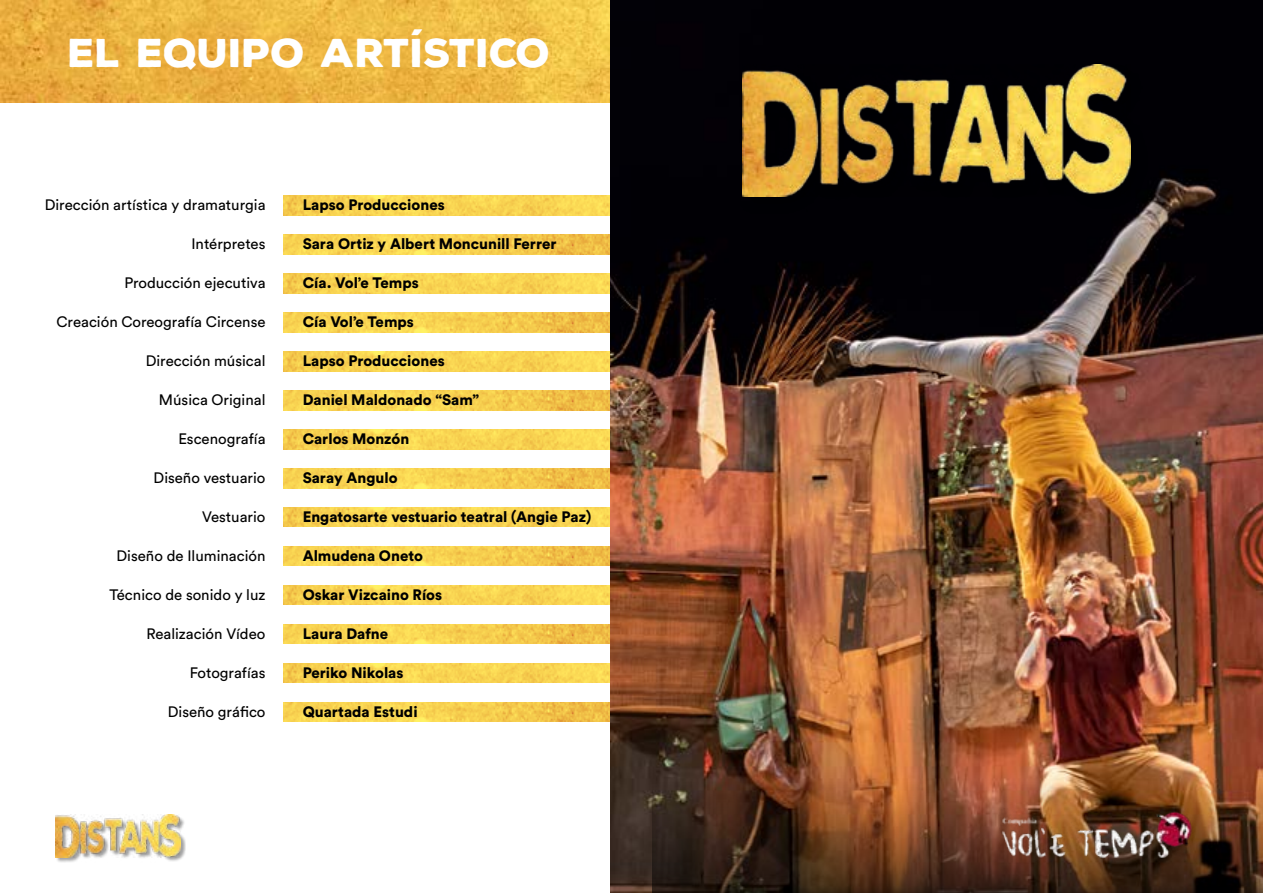
<style>
.page{position:relative;width:1263px;height:893px;background:#fff}
.page>*{position:absolute;margin:0;border:0;box-sizing:border-box;transform-origin:0 0}
.t1{font:900 39px "Nexa Rust Sans";color:#fff}
.t2{font:900 15px "Circular Std";color:#000}
.t3{font:15px "Circular Std";color:#000}
</style>
<div class="page">
<img style="left:283px;top:196px;width:327px;height:19px">
<img style="left:283px;top:274px;width:327px;height:19px">
<img style="left:283px;top:702px;width:327px;height:20px">
<img style="left:283px;top:352px;width:327px;height:19px">
<img style="left:283px;top:624px;width:327px;height:20px">
<img style="left:283px;top:430px;width:327px;height:19px">
<img style="left:283px;top:546px;width:327px;height:20px">
<img style="left:283px;top:507px;width:327px;height:20px">
<img style="left:283px;top:468px;width:327px;height:20px">
<img style="left:283px;top:585px;width:327px;height:20px">
<img style="left:283px;top:391px;width:327px;height:19px">
<img style="left:283px;top:663px;width:327px;height:20px">
<img style="left:283px;top:313px;width:327px;height:19px">
<img style="left:283px;top:235px;width:327px;height:19px">
<img style="left:1px;top:0;width:609px;height:102px">
<img style="left:610px;top:0;width:653px;height:893px">
<div style="left:57px;top:816px;width:129px;height:46px;background:#000;opacity:.37"></div>
<img style="left:56px;top:815px;width:125px;height:42px">
<svg style="left:653px;top:782px;width:609px;height:110px;background:#5b351f"></svg>
<img style="left:999px;top:808px;width:196px;height:55px">
<div style="left:739px;top:63px;width:408px;height:150px;background:#000"></div>
<img style="left:742px;top:64px;width:389px;height:132px">
<h1 class="t1" style="left:68px;top:26px;width:484px">EL EQUIPO ARTÍSTICO</h1>
<p class="t3" style="left:45px;top:196px;width:222px">Dirección artística y dramaturgia</p>
<p class="t3" style="left:191px;top:235px;width:76px">Intérpretes</p>
<p class="t3" style="left:124px;top:274px;width:143px">Producción ejecutiva</p>
<p class="t3" style="left:57px;top:313px;width:210px">Creación Coreografía Circense</p>
<p class="t3" style="left:146px;top:352px;width:121px">Dirección músical</p>
<p class="t3" style="left:159px;top:391px;width:108px">Música Original</p>
<p class="t3" style="left:178px;top:430px;width:89px">Escenografía</p>
<p class="t3" style="left:154px;top:469px;width:113px">Diseño vestuario</p>
<p class="t3" style="left:202px;top:508px;width:65px">Vestuario</p>
<p class="t3" style="left:116px;top:547px;width:150px">Diseño de Iluminación</p>
<p class="t3" style="left:109px;top:586px;width:158px">Técnico de sonido y luz</p>
<p class="t3" style="left:146px;top:625px;width:121px">Realización Vídeo</p>
<p class="t3" style="left:190px;top:664px;width:77px">Fotografías</p>
<p class="t3" style="left:168px;top:703px;width:99px">Diseño gráfico</p>
<p class="t2" style="left:303px;top:195px;width:144px">Lapso Producciones</p>
<p class="t2" style="left:303px;top:234px;width:255px">Sara Ortiz y Albert Moncunill Ferrer</p>
<p class="t2" style="left:303px;top:273px;width:118px">Cía. Vol’e Temps</p>
<p class="t2" style="left:303px;top:312px;width:113px">Cía Vol’e Temps</p>
<p class="t2" style="left:303px;top:351px;width:144px">Lapso Producciones</p>
<p class="t2" style="left:303px;top:390px;width:178px">Daniel Maldonado “Sam”</p>
<p class="t2" style="left:303px;top:429px;width:108px">Carlos Monzón</p>
<p class="t2" style="left:303px;top:468px;width:96px">Saray Angulo</p>
<p class="t2" style="left:303px;top:507px;width:290px">Engatosarte vestuario teatral (Angie Paz)</p>
<p class="t2" style="left:303px;top:546px;width:122px">Almudena Oneto</p>
<p class="t2" style="left:303px;top:585px;width:141px">Oskar Vizcaino Ríos</p>
<p class="t2" style="left:303px;top:624px;width:87px">Laura Dafne</p>
<p class="t2" style="left:303px;top:663px;width:102px">Periko Nikolas</p>
<p class="t2" style="left:303px;top:702px;width:116px">Quartada Estudi</p>
</div>
